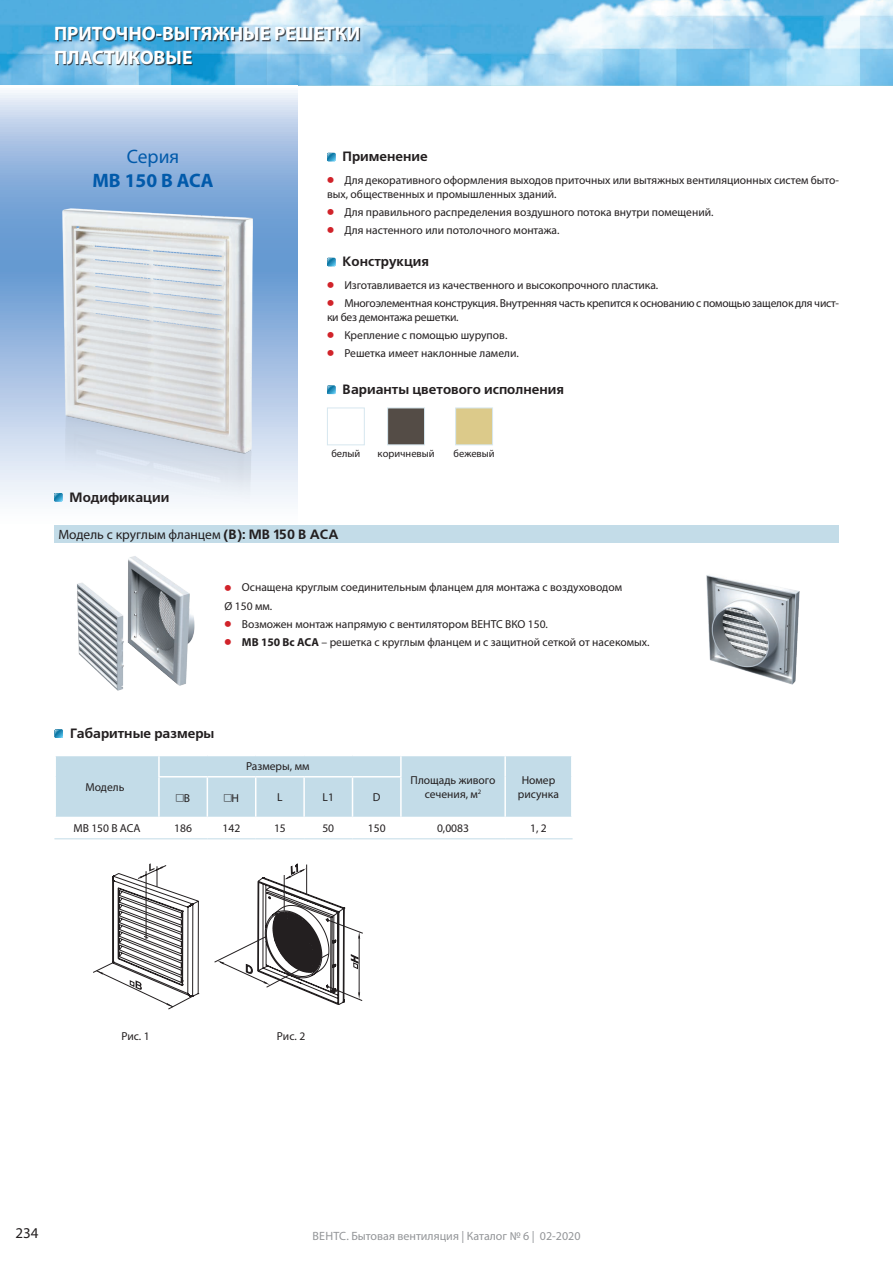
<style>
.page{position:relative;width:893px;height:1263px;background:#fff}
.page>*{position:absolute;margin:0;border:0;box-sizing:border-box;transform-origin:0 0}
.t1{font:700 19.5px/23.4px "Myriad Pro";color:#fff}
.t2{font:700 19.5px "Myriad Pro";color:#015aaa}
.t3{font:19.5px "Myriad Pro";color:#015aaa}
.t4{font:15px "Myriad Pro";color:#231f20}
.t5{font:700 13.5px "Free Set C";color:#231f20}
.t6{font:13.5px "Myriad Pro";color:#231f20}
.t7{font:12px "Myriad Pro";color:#939598}
.t8{font:11.55px/13.8px "Myriad Pro";color:#231f20;text-align:center}
.t9{font:11.55px/13.8px "Myriad Pro";letter-spacing:-.02em;color:#231f20}
.t10{font:10.5px "Myriad Pro";color:#231f20}
.s1{font-family:"Free Set C";font-weight:700;font-size:17.4px;color:#d1232a}
.s2{font-family:"Free Set C";font-weight:700}
.s3{font-weight:700}
</style>
<div class="page">
<img style="left:0;top:0;width:893px;height:85px">
<svg style="left:0;top:93px;width:297px;height:433px;background:#aac4e5"></svg>
<div style="left:57px;top:28px;width:303px;height:37px;background:#231f20;opacity:.75"></div>
<svg style="left:54px;top:729px;width:9px;height:9px"></svg>
<hr style="left:54px;top:838px;width:105px;height:1px;background:#d6e7ef">
<hr style="left:505px;top:838px;width:68px;height:1px;background:#d6e7ef">
<svg style="left:327px;top:153px;width:8px;height:8px"></svg>
<svg style="left:327px;top:258px;width:8px;height:8px"></svg>
<svg style="left:327px;top:385px;width:8px;height:9px"></svg>
<img style="left:706px;top:575px;width:94px;height:110px">
<img style="left:15px;top:199px;width:272px;height:327px">
<svg style="left:93px;top:863px;width:106px;height:146px"></svg>
<svg style="left:214px;top:864px;width:149px;height:141px"></svg>
<img style="left:77px;top:556px;width:118px;height:135px">
<div style="left:54px;top:526px;width:785px;height:17px;background:#c3dce8"></div>
<svg style="left:54px;top:493px;width:8px;height:8px"></svg>
<div style="left:327px;top:407px;width:38px;height:38px;border:1px solid #d6e7ef"></div>
<div style="left:387px;top:407px;width:38px;height:38px;background:#544c46;border:1px solid #d6e7ef"></div>
<div style="left:455px;top:407px;width:38px;height:38px;background:#dcca8a;border:1px solid #d6e7ef"></div>
<svg style="left:55px;top:756px;width:517px;height:83px"></svg>
<h1 class="t1" style="left:54px;top:21px;width:308px">ПРИТОЧНО-ВЫТЯЖНЫЕ РЕШЕТКИ<br>ПЛАСТИКОВЫЕ</h1>
<h1 class="t3" style="left:127px;top:145px;width:54px">Серия</h1>
<h1 class="t2" style="left:92px;top:168px;width:123px">МВ 150 В АСА</h1>
<p class="t5" style="left:70px;top:489px;width:101px">Модификации</p>
<p class="t5" style="left:343px;top:149px;width:87px">Применение</p>
<p class="t8" style="left:327px;top:173px;width:513px;text-align:left"><span class="s1">•</span> Для декоративного оформления выходов приточных или вытяжных вентиляционных систем быто&shy;вых, общественных и промышленных зданий.</p>
<p class="t8" style="left:327px;top:205px;width:388px"><span class="s1">•</span> Для правильного распределения воздушного потока внутри помещений.</p>
<p class="t8" style="left:327px;top:223px;width:234px"><span class="s1">•</span> Для настенного или потолочного монтажа.</p>
<p class="t5" style="left:343px;top:254px;width:88px">Конструкция</p>
<p class="t8" style="left:327px;top:278px;width:333px"><span class="s1">•</span> Изготавливается из качественного и высокопрочного пластика.</p>
<p class="t9" style="left:327px;top:296px;width:513px"><span class="s1">•</span> Многоэлементная конструкция. Внутренняя часть крепится к основанию с помощью защелок для чист&shy;ки без демонтажа решетки.</p>
<p class="t8" style="left:327px;top:328px;width:182px"><span class="s1">•</span> Крепление с помощью шурупов.</p>
<p class="t8" style="left:327px;top:346px;width:193px"><span class="s1">•</span> Решетка имеет наклонные ламели.</p>
<p class="t5" style="left:343px;top:382px;width:223px">Варианты цветового исполнения</p>
<p class="t10" style="left:331px;top:447px;width:30px">белый</p>
<p class="t10" style="left:378px;top:447px;width:59px">коричневый</p>
<p class="t10" style="left:454px;top:447px;width:43px">бежевый</p>
<p class="t6" style="left:58px;top:526px;width:282px">Модель с круглым фланцем <span class="s2">(В): МВ 150 В АСА</span></p>
<p class="t8" style="left:225px;top:578px;width:399px;line-height:18.1px;text-align:left"><span class="s1">•</span> Оснащена круглым соединительным фланцем для монтажа с воздуховодом<br>Ø 150 мм.</p>
<p class="t8" style="left:225px;top:617px;width:325px"><span class="s1">•</span> Возможен монтаж напрямую с вентилятором ВЕНТС ВКО 150.</p>
<p class="t8" style="left:225px;top:635px;width:427px"><span class="s1">•</span> <span class="s3">МВ 150 Вс АСА</span> – решетка с круглым фланцем и с защитной сеткой от насекомых.</p>
<p class="t5" style="left:70px;top:725px;width:146px">Габаритные размеры</p>
<p class="t8" style="left:246px;top:759px;width:65px">Размеры, мм</p>
<p class="t8" style="left:85px;top:780px;width:41px">Модель</p>
<p class="t8" style="left:184px;top:791px;width:8px">В</p>
<p class="t8" style="left:232px;top:791px;width:9px">H</p>
<p class="t8" style="left:277px;top:790px;width:7px">L</p>
<p class="t8" style="left:323px;top:790px;width:13px">L1</p>
<p class="t8" style="left:373px;top:790px;width:9px">D</p>
<p class="t8" style="left:411px;top:773px;width:86px">Площадь живого сечения, м<sup>2</sup></p>
<p class="t8" style="left:518px;top:773px;width:43px">Номер рисунка</p>
<p class="t8" style="left:74px;top:821px;width:69px">МВ 150 В АСА</p>
<p class="t8" style="left:174px;top:821px;width:19px">186</p>
<p class="t8" style="left:223px;top:821px;width:19px">142</p>
<p class="t8" style="left:274px;top:821px;width:13px">15</p>
<p class="t8" style="left:322px;top:821px;width:13px">50</p>
<p class="t8" style="left:368px;top:821px;width:19px">150</p>
<p class="t8" style="left:437px;top:821px;width:34px">0,0083</p>
<p class="t8" style="left:530px;top:821px;width:18px">1, 2</p>
<p class="t8" style="left:121px;top:1029px;width:30px">Рис. 1</p>
<p class="t8" style="left:277px;top:1029px;width:30px">Рис. 2</p>
<p class="t4" style="left:15px;top:1224px;width:25px">234</p>
<p class="t7" style="left:313px;top:1229px;width:269px">ВЕНТС. Бытовая вентиляция | Каталог № 6 | 02-2020</p>
</div>
